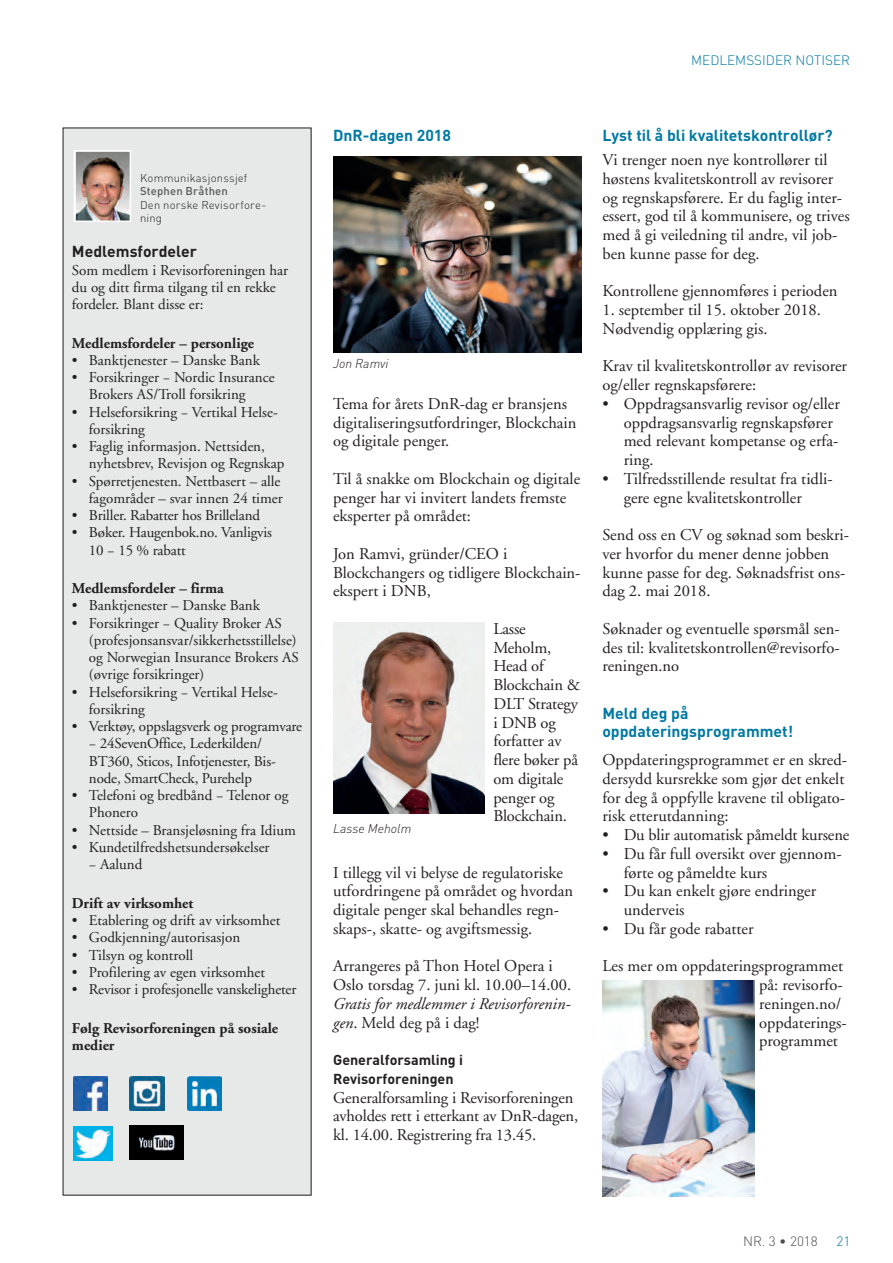
<style>
.page{position:relative;width:893px;height:1263px;background:#fff}
.page>*{position:absolute;margin:0;border:0;box-sizing:border-box;transform-origin:0 0}
.t1{font:16.5px/18.8px "Adobe Garamond";color:#231f20}
.t2{font:italic 16.5px/18.8px "Adobe Garamond";color:#231f20}
.t3{font:700 15.75px/18px "DIN";color:#0079a3}
.t4{font:700 15.75px "DIN";color:#231f20}
.t5{font:15px/17.2px "Adobe Garamond";color:#231f20}
.t6{font:700 15px/17.2px "Adobe Garamond";color:#231f20}
.t7{font:700 14.25px/18.8px "DIN";color:#231f20}
.t8{font:300 13.5px "DIN";color:#0079a3}
.t9{font:300 13.5px "DIN";color:#4b4c4d}
.t10{font:italic 300 12.75px "DIN";color:#231f20}
.t11{font:300 11.25px/13.5px "DIN";letter-spacing:.02em;color:#231f20}
.t12{font:500 11.25px "DIN";letter-spacing:.02em;color:#57585a}
.s1{font-style:normal}
</style>
<div class="page">
<div style="left:63px;top:128px;width:248px;height:1067px;background:#e6e9e8"></div>
<img style="left:77px;top:153px;width:51px;height:66px">
<div style="left:74px;top:150px;width:57px;height:72px;border:2px solid #fff"></div>
<img style="left:74px;top:1076px;width:33px;height:34px">
<img style="left:129px;top:1076px;width:35px;height:34px">
<img style="left:187px;top:1076px;width:34px;height:34px">
<img style="left:74px;top:1126px;width:38px;height:34px">
<img style="left:129px;top:1125px;width:55px;height:34px">
<img style="left:333px;top:157px;width:248px;height:196px">
<img style="left:333px;top:622px;width:152px;height:192px">
<img style="left:602px;top:980px;width:153px;height:216px">
<p class="t11" style="left:140px;top:171px;width:109px">Kommunikasjonssjef</p>
<p class="t12" style="left:140px;top:184px;width:89px">Stephen Bråthen</p>
<p class="t11" style="left:140px;top:198px;width:128px">Den norske Revisorfore&shy;ning</p>
<p class="t4" style="left:72px;top:241px;width:127px">Medlemsfordeler</p>
<p class="t5" style="left:72px;top:262px;width:218px">Som medlem i Revisorforeningen har du og ditt firma tilgang til en rekke fordeler. Blant disse er:</p>
<p class="t6" style="left:72px;top:335px;width:184px">Medlemsfordeler – personlige</p>
<p class="t5" style="left:72px;top:352px;width:189px">• Banktjenester – Danske Bank</p>
<p class="t5" style="left:89px;top:369px;width:187px;text-indent:-17px">• Forsikringer − Nordic Insurance<br>Brokers AS/Troll forsikring</p>
<p class="t5" style="left:89px;top:404px;width:190px;text-indent:-17px">• Helseforsikring − Vertikal Helse&shy;forsikring</p>
<p class="t5" style="left:89px;top:438px;width:197px;text-indent:-17px">• Faglig informasjon. Nettsiden, nyhetsbrev, Revisjon og Regnskap</p>
<p class="t5" style="left:72px;top:473px;width:212px;text-align:right">• Spørretjenesten. Nettbasert – alle fagområder – svar innen 24 timer</p>
<p class="t5" style="left:72px;top:507px;width:190px">• Briller. Rabatter hos Brilleland</p>
<p class="t5" style="left:89px;top:524px;width:185px;text-indent:-17px">• Bøker. Haugenbok.no. Vanligvis<br>10 − 15 % rabatt</p>
<p class="t6" style="left:72px;top:580px;width:153px">Medlemsfordeler – firma</p>
<p class="t5" style="left:72px;top:597px;width:189px">• Banktjenester – Danske Bank</p>
<p class="t5" style="left:89px;top:615px;width:211px;text-indent:-17px">• Forsikringer − Quality Broker AS (profesjonsansvar/sikkerhetsstillelse) og Norwegian Insurance Brokers AS (øvrige forsikringer)</p>
<p class="t5" style="left:89px;top:684px;width:190px;text-indent:-17px">• Helseforsikring − Vertikal Helse&shy;forsikring</p>
<p class="t5" style="left:89px;top:718px;width:215px;text-indent:-17px">• Verktøy, oppslagsverk og programvare − 24SevenOffice, Lederkilden/ BT360, Sticos, Infotjenester, Bis&shy;node, SmartCheck, Purehelp</p>
<p class="t5" style="left:89px;top:787px;width:201px;text-indent:-17px">• Telefoni og bredbånd − Telenor og<br>Phonero</p>
<p class="t5" style="left:72px;top:822px;width:225px">• Nettside – Bransjeløsning fra Idium</p>
<p class="t5" style="left:89px;top:839px;width:182px;text-indent:-17px">• Kundetilfredshetsundersøkelser − Aalund</p>
<p class="t6" style="left:72px;top:895px;width:123px">Drift av virksomhet</p>
<p class="t5" style="left:72px;top:912px;width:210px">• Etablering og drift av virksomhet</p>
<p class="t5" style="left:72px;top:929px;width:170px">• Godkjenning/autorisasjon</p>
<p class="t5" style="left:72px;top:946px;width:123px">• Tilsyn og kontroll</p>
<p class="t5" style="left:72px;top:964px;width:195px">• Profilering av egen virksomhet</p>
<p class="t5" style="left:72px;top:981px;width:226px">• Revisor i profesjonelle vanskeligheter</p>
<p class="t6" style="left:72px;top:1019px;width:208px">Følg Revisorforeningen på sosiale medier</p>
<p class="t8" style="left:691px;top:52px;width:160px">MEDLEMSSIDER NOTISER</p>
<p class="t3" style="left:333px;top:125px;width:119px">DnR-dagen 2018</p>
<p class="t10" style="left:333px;top:356px;width:57px">Jon Ramvi</p>
<p class="t1" style="left:333px;top:395px;width:245px">Tema for årets DnR-dag er bransjens digitaliseringsutfordringer, Blockchain og digitale penger.</p>
<p class="t1" style="left:333px;top:470px;width:249px">Til å snakke om Blockchain og digitale penger har vi invitert landets fremste eksperter på området:</p>
<p class="t1" style="left:333px;top:545px;width:248px">Jon Ramvi, gründer/CEO i<br>Blockchangers og tidligere Blockchain&shy;ekspert i DNB,</p>
<p class="t1" style="left:493px;top:620px;width:88px">Lasse<br>Meholm,<br>Head of<br>Blockchain &amp;<br>DLT Strategy i DNB og forfatter av flere bøker på om digitale penger og<br>Blockchain.</p>
<p class="t10" style="left:333px;top:821px;width:80px">Lasse Meholm</p>
<p class="t1" style="left:333px;top:863px;width:242px">I tillegg vil vi belyse de regulatoriske utfordringene på området og hvordan digitale penger skal behandles regn&shy;skaps-, skatte- og avgiftsmessig.</p>
<p class="t1" style="left:333px;top:957px;width:240px">Arrangeres på Thon Hotel Opera i<br>Oslo torsdag 7. juni kl. 10.00–14.00.</p>
<p class="t2" style="left:333px;top:995px;width:239px">Gratis for medlemmer i Revisorforenin&shy;gen<span class="s1">. Meld deg på i dag!</span></p>
<p class="t7" style="left:333px;top:1050px;width:131px">Generalforsamling i<br>Revisorforeningen</p>
<p class="t1" style="left:333px;top:1088px;width:247px">Generalforsamling i Revisorforeningen avholdes rett i etterkant av DnR-dagen, kl. 14.00. Registrering fra 13.45.</p>
<p class="t3" style="left:602px;top:125px;width:232px">Lyst til å bli kvalitetskontrollør?</p>
<p class="t1" style="left:602px;top:151px;width:249px">Vi trenger noen nye kontrollører til høstens kvalitetskontroll av revisorer og regnskapsførere. Er du faglig inter&shy;essert, god til å kommunisere, og trives med å gi veiledning til andre, vil job&shy;ben kunne passe for deg.</p>
<p class="t1" style="left:602px;top:282px;width:237px">Kontrollene gjennomføres i perioden</p>
<p class="t1" style="left:602px;top:301px;width:220px">1. september til 15. oktober 2018.<br>Nødvendig opplæring gis.</p>
<p class="t1" style="left:602px;top:357px;width:246px">Krav til kvalitetskontrollør av revisorer og/eller regnskapsførere:</p>
<p class="t1" style="left:624px;top:395px;width:218px;text-indent:-21px">• Oppdragsansvarlig revisor og/eller oppdragsansvarlig regnskapsfører med relevant kompetanse og erfa&shy;ring.</p>
<p class="t1" style="left:602px;top:470px;width:232px;text-align:center">• Tilfredsstillende resultat fra tidli&shy;gere egne kvalitetskontroller</p>
<p class="t1" style="left:602px;top:526px;width:248px">Send oss en CV og søknad som beskri&shy;ver hvorfor du mener denne jobben kunne passe for deg. Søknadsfrist ons&shy;dag 2. mai 2018.</p>
<p class="t1" style="left:602px;top:620px;width:239px;text-align:justify">Søknader og eventuelle spørsmål sen&shy;des til: kvalitetskontrollen@revisorfo&shy;reningen.no</p>
<p class="t3" style="left:602px;top:704px;width:192px">Meld deg på oppdateringsprogrammet!</p>
<p class="t1" style="left:602px;top:751px;width:246px">Oppdateringsprogrammet er en skred&shy;dersydd kursrekke som gjør det enkelt for deg å oppfylle kravene til obligato&shy;risk etterutdanning:</p>
<p class="t1" style="left:602px;top:826px;width:248px">• Du blir automatisk påmeldt kursene</p>
<p class="t1" style="left:624px;top:845px;width:219px;text-indent:-21px">• Du får full oversikt over gjennom&shy;førte og påmeldte kurs</p>
<p class="t1" style="left:624px;top:882px;width:194px;text-indent:-21px">• Du kan enkelt gjøre endringer underveis</p>
<p class="t1" style="left:602px;top:920px;width:153px">• Du får gode rabatter</p>
<p class="t1" style="left:759px;top:957px;width:89px;text-indent:-157px">Les mer om oppdateringsprogrammet på: revisorfo&shy;reningen.no/ oppdaterings&shy;programmet</p>
<p class="t9" style="left:743px;top:1232px;width:76px">NR. 3 • 2018</p>
<p class="t8" style="left:836px;top:1232px;width:16px">21</p>
</div>
